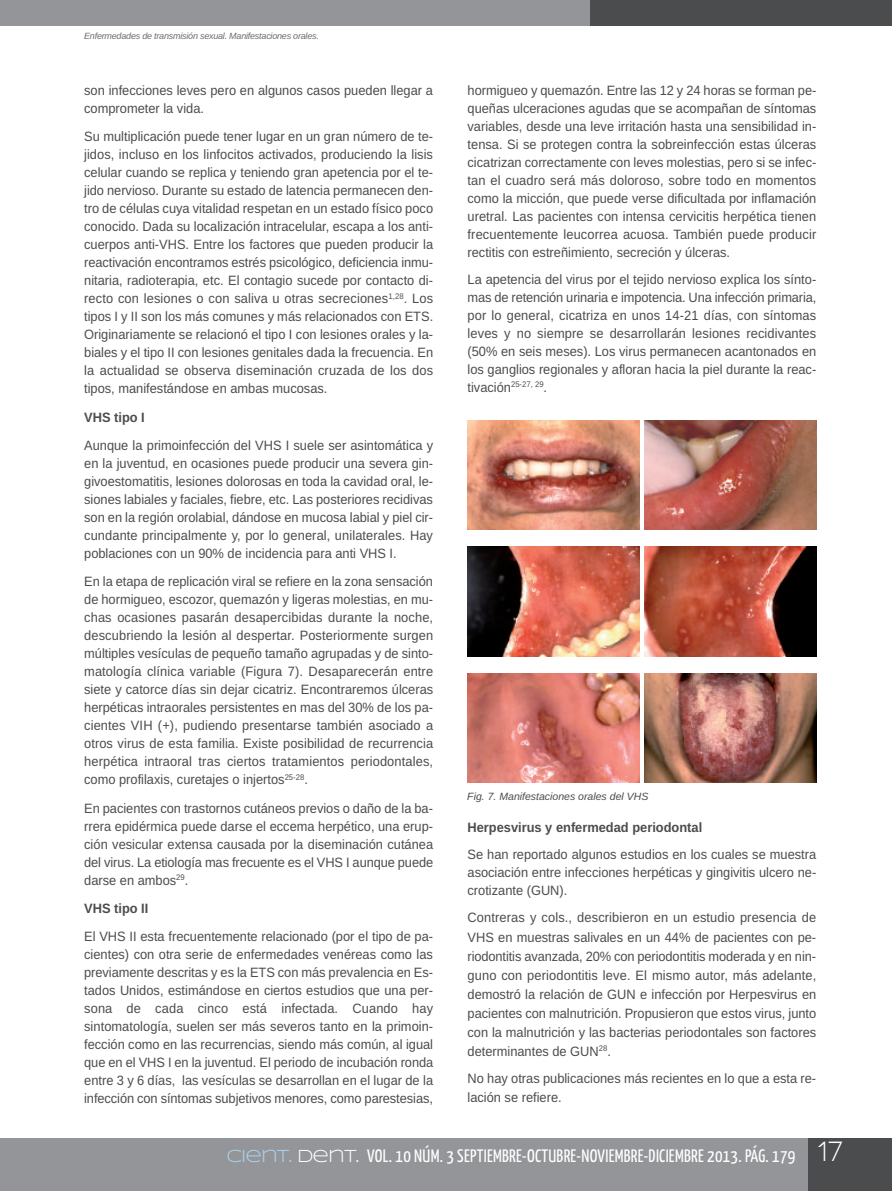
<style>
.page{position:relative;width:892px;height:1191px;background:#fff}
.page>*{position:absolute;margin:0;border:0;box-sizing:border-box;transform-origin:0 0}
.t1{font:700 30px "Walkway";color:#fff;scale:.9 1}
.t2{font:18px "Yanone Kaffeesatz";letter-spacing:.015em;color:#fff}
.t3{font:13.5px/18px "Arimo";color:#4b4c4d;text-align:justify;scale:.95 1}
.t4{font:700 13.5px "Arimo";color:#4b4c4d;scale:.95 1}
.t5{font:italic 10.5px "Arimo";color:#4b4c4d}
.t6{font:italic 9px "Arimo";letter-spacing:-.025em;color:#6c6d70}
.s1{font-family:"Syncopate";color:#add2ed}
.s2{font-family:"Syncopate"}
</style>
<div class="page">
<div style="left:0;top:1138px;width:891px;height:52px;background:#939598"></div>
<div style="left:0;top:0;width:598px;height:25px;background:#939598"></div>
<div style="left:590px;top:0;width:301px;height:25px;background:#4b4c4d"></div>
<div style="left:807px;top:1138px;width:84px;height:52px;background:#4b4c4d"></div>
<img style="left:467px;top:420px;width:172px;height:109px">
<img style="left:644px;top:420px;width:171px;height:109px">
<img style="left:467px;top:547px;width:172px;height:109px">
<img style="left:644px;top:547px;width:171px;height:109px">
<img style="left:467px;top:673px;width:172px;height:110px">
<img style="left:644px;top:673px;width:171px;height:110px">
<p class="t6" style="left:84px;top:30px;width:236px">enfermedades de transmisión sexual. Manifestaciones orales.</p>
<p class="t3" style="left:84px;top:81px;width:368px">son infecciones leves pero en algunos casos pueden llegar a comprometer la vida.</p>
<p class="t3" style="left:84px;top:128px;width:369px">Su multiplicación puede tener lugar en un gran número de te&shy;jidos, incluso en los linfocitos activados, produciendo la lisis celular cuando se replica y teniendo gran apetencia por el te&shy;jido nervioso. Durante su estado de latencia permanecen den&shy;tro de células cuya vitalidad respetan en un estado físico poco conocido. Dada su localización intracelular, escapa a los anti&shy;cuerpos anti-VhS. Entre los factores que pueden producir la reactivación encontramos estrés psicológico, deficiencia inmu&shy;nitaria, radioterapia, etc. El contagio sucede por contacto di&shy;recto con lesiones o con saliva u otras secreciones<sup>1,28</sup>. Los tipos I y II son los más comunes y más relacionados con ETS.<br>Originariamente se relacionó el tipo I con lesiones orales y la&shy;biales y el tipo II con lesiones genitales dada la frecuencia. En la actualidad se observa diseminación cruzada de los dos tipos, manifestándose en ambas mucosas.</p>
<p class="t4" style="left:84px;top:409px;width:65px">VHS tipo I</p>
<p class="t3" style="left:84px;top:436px;width:368px">Aunque la primoinfección del VhS I suele ser asintomática y en la juventud, en ocasiones puede producir una severa gin&shy;givoestomatitis, lesiones dolorosas en toda la cavidad oral, le&shy;siones labiales y faciales, fiebre, etc. Las posteriores recidivas son en la región orolabial, dándose en mucosa labial y piel cir&shy;cundante principalmente y, por lo general, unilaterales. hay poblaciones con un 90% de incidencia para anti VhS I.</p>
<p class="t3" style="left:84px;top:572px;width:369px">En la etapa de replicación viral se refiere en la zona sensación de hormigueo, escozor, quemazón y ligeras molestias, en mu&shy;chas ocasiones pasarán desapercibidas durante la noche, descubriendo la lesión al despertar. Posteriormente surgen múltiples vesículas de pequeño tamaño agrupadas y de sinto&shy;matología clínica variable (Figura 7). Desaparecerán entre siete y catorce días sin dejar cicatriz. Encontraremos úlceras herpéticas intraorales persistentes en mas del 30% de los pa&shy;cientes VIh (+), pudiendo presentarse también asociado a otros virus de esta familia. Existe posibilidad de recurrencia herpética intraoral tras ciertos tratamientos periodontales, como profilaxis, curetajes o injertos<sup>25-28</sup>.</p>
<p class="t3" style="left:84px;top:799px;width:369px">En pacientes con trastornos cutáneos previos o daño de la ba&shy;rrera epidérmica puede darse el eccema herpético, una erup&shy;ción vesicular extensa causada por la diseminación cutánea del virus. La etiología mas frecuente es el VhS I aunque puede darse en ambos<sup>29</sup>.</p>
<p class="t4" style="left:84px;top:900px;width:69px">VHS tipo II</p>
<p class="t3" style="left:84px;top:927px;width:369px">El VhS II esta frecuentemente relacionado (por el tipo de pa&shy;cientes) con otra serie de enfermedades venéreas como las previamente descritas y es la ETS con más prevalencia en Es&shy;tados unidos, estimándose en ciertos estudios que una per&shy;sona de cada cinco está infectada. Cuando hay sintomatología, suelen ser más severos tanto en la primoin&shy;fección como en las recurrencias, siendo más común, al igual que en el VhS I en la juventud. El periodo de incubación ronda entre 3 y 6 días, las vesículas se desarrollan en el lugar de la infección con síntomas subjetivos menores, como parestesias,</p>
<p class="t3" style="left:467px;top:81px;width:368px">hormigueo y quemazón. Entre las 12 y 24 horas se forman pe&shy;queñas ulceraciones agudas que se acompañan de síntomas variables, desde una leve irritación hasta una sensibilidad in&shy;tensa. Si se protegen contra la sobreinfección estas úlceras cicatrizan correctamente con leves molestias, pero si se infec&shy;tan el cuadro será más doloroso, sobre todo en momentos como la micción, que puede verse dificultada por inflamación uretral. Las pacientes con intensa cervicitis herpética tienen frecuentemente leucorrea acuosa. También puede producir rectitis con estreñimiento, secreción y úlceras.</p>
<p class="t3" style="left:467px;top:270px;width:368px">La apetencia del virus por el tejido nervioso explica los sínto&shy;mas de retención urinaria e impotencia. una infección primaria, por lo general, cicatriza en unos 14-21 días, con síntomas leves y no siempre se desarrollarán lesiones recidivantes (50% en seis meses). Los virus permanecen acantonados en los ganglios regionales y afloran hacia la piel durante la reac&shy;tivación<sup>25-27,</sup> <sup>29</sup>.</p>
<p class="t5" style="left:467px;top:790px;width:182px">Fig. 7. Manifestaciones orales del VHs</p>
<p class="t4" style="left:467px;top:819px;width:248px">Herpesvirus y enfermedad periodontal</p>
<p class="t3" style="left:467px;top:845px;width:368px">Se han reportado algunos estudios en los cuales se muestra asociación entre infecciones herpéticas y gingivitis ulcero ne&shy;crotizante (GuN).</p>
<p class="t3" style="left:467px;top:908px;width:368px;line-height:19px">Contreras y cols., describieron en un estudio presencia de VhS en muestras salivales en un 44% de pacientes con pe&shy;riodontitis avanzada, 20% con periodontitis moderada y en nin&shy;guno con periodontitis leve. El mismo autor, más adelante, demostró la relación de GuN e infección por herpesvirus en pacientes con malnutrición. Propusieron que estos virus, junto con la malnutrición y las bacterias periodontales son factores determinantes de GuN<sup>28</sup>.</p>
<p class="t3" style="left:467px;top:1069px;width:368px;line-height:19px">No hay otras publicaciones más recientes en lo que a esta re&shy;lación se refiere.</p>
<h2 class="t2" style="left:226px;top:1144px;width:570px"><span class="s1">CIENT.</span> <span class="s2">DENT.</span> VOL. 10 NÚM. 3 SEPTIEMBRE-OCTUBRE-NOVIEMBRE-DICIEMBRE 2013. PÁG. 179</h2>
<h1 class="t1" style="left:815px;top:1135px;width:31px">17</h1>
</div>
